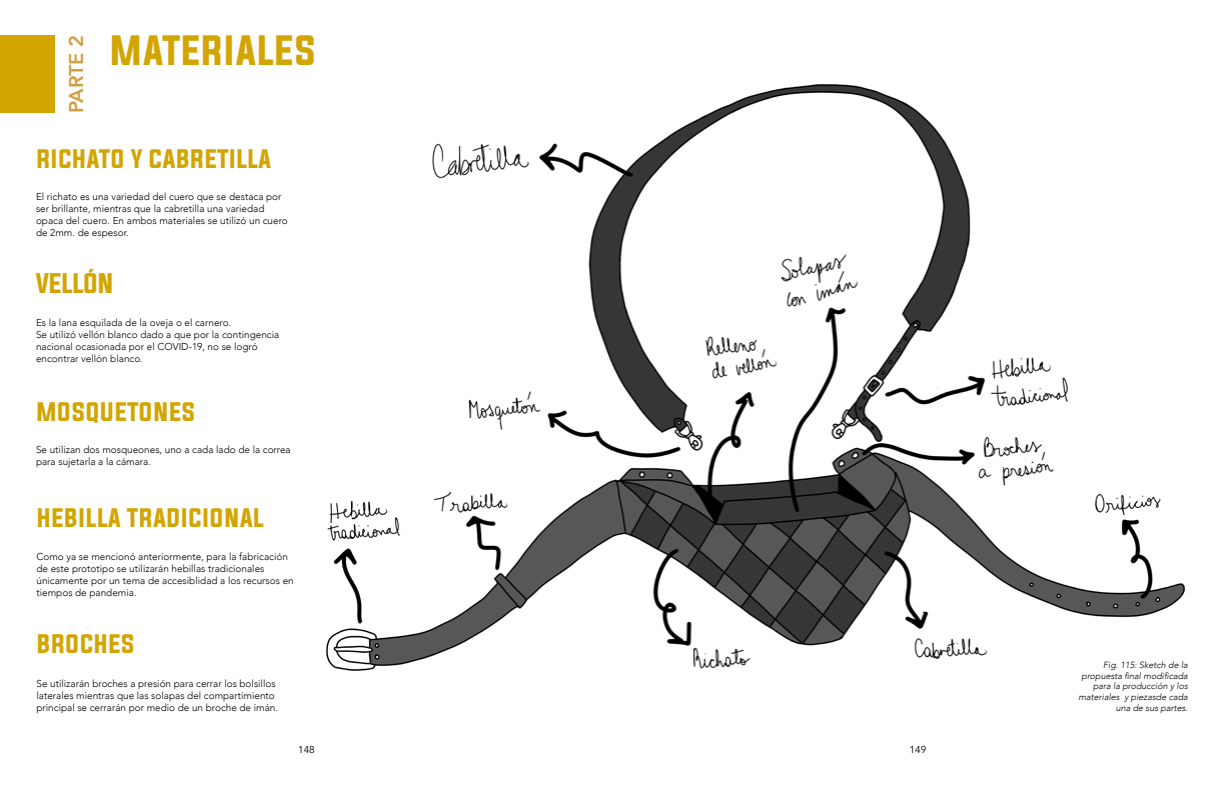
<style>
.page{position:relative;width:1224px;height:792px;background:#fff}
.page>*{position:absolute;margin:0;border:0;box-sizing:border-box;transform-origin:0 0}
.t1{font:38px "Evogria";color:#d3a502}
.t2{font:24px "Evogria";color:#d3a502}
.t3{font:800 20px "Avenir";letter-spacing:-.01em;color:#d0a144}
.t4{font:300 10px/12px "Avenir";color:#000}
.t5{font:10px "Avenir";color:#000}
.t6{font:italic 300 9px/10.8px "Avenir";color:#000;text-align:right}
</style>
<div class="page">
<img style="left:326px;top:84px;width:859px;height:587px">
<div style="left:0;top:35px;width:54px;height:78px;background:#d3a502"></div>
<h1 class="t1" style="left:110px;top:22px;width:208px">MATERIALES</h1>
<h3 class="t3" style="left:61px;top:113px;width:80px;rotate:-90deg">PARTE 2</h3>
<h2 class="t2" style="left:36px;top:141px;width:237px">RICHATO Y CABRETILLA</h2>
<p class="t4" style="left:36px;top:191px;width:253px">El richato es una variedad del cuero que se destaca por ser brillante, mientras que la cabretilla una variedad opaca del cuero. En ambos materiales se utilizó un cuero de 2mm. de espesor.</p>
<h2 class="t2" style="left:36px;top:267px;width:80px">VELLÓN</h2>
<p class="t4" style="left:36px;top:316px;width:245px">Es la lana esquilada de la oveja o el carnero.<br>Se utilizó vellón blanco dado a que por la contingencia nacional ocasionada por el COVID-19, no se logró encontrar vellón blanco.</p>
<h2 class="t2" style="left:36px;top:394px;width:161px">MOSQUETONES</h2>
<p class="t4" style="left:36px;top:444px;width:256px">Se utilizan dos mosqueones, uno a cada lado de la correa para sujetarla a la cámara.</p>
<h2 class="t2" style="left:36px;top:500px;width:229px">HEBILLA TRADICIONAL</h2>
<p class="t4" style="left:36px;top:550px;width:259px">Como ya se mencionó anteriormente, para la fabricación de este prototipo se utilizarán hebillas tradicionales únicamente por un tema de accesiblidad a los recursos en tiempos de pandemia.</p>
<h2 class="t2" style="left:36px;top:627px;width:100px">BROCHES</h2>
<p class="t4" style="left:36px;top:677px;width:243px">Se utilizarán broches a presión para cerrar los bolsillos laterales mientras que las solapas del compartimiento principal se cerrarán por medio de un broche de imán.</p>
<p class="t5" style="left:298px;top:743px;width:18px">148</p>
<p class="t5" style="left:910px;top:743px;width:18px">149</p>
<p class="t6" style="left:1079px;top:659px;width:111px">Fig. 115: Sketch de la propuesta final modificada para la producción y los materiales y piezasde cada una de sus partes.</p>
</div>
